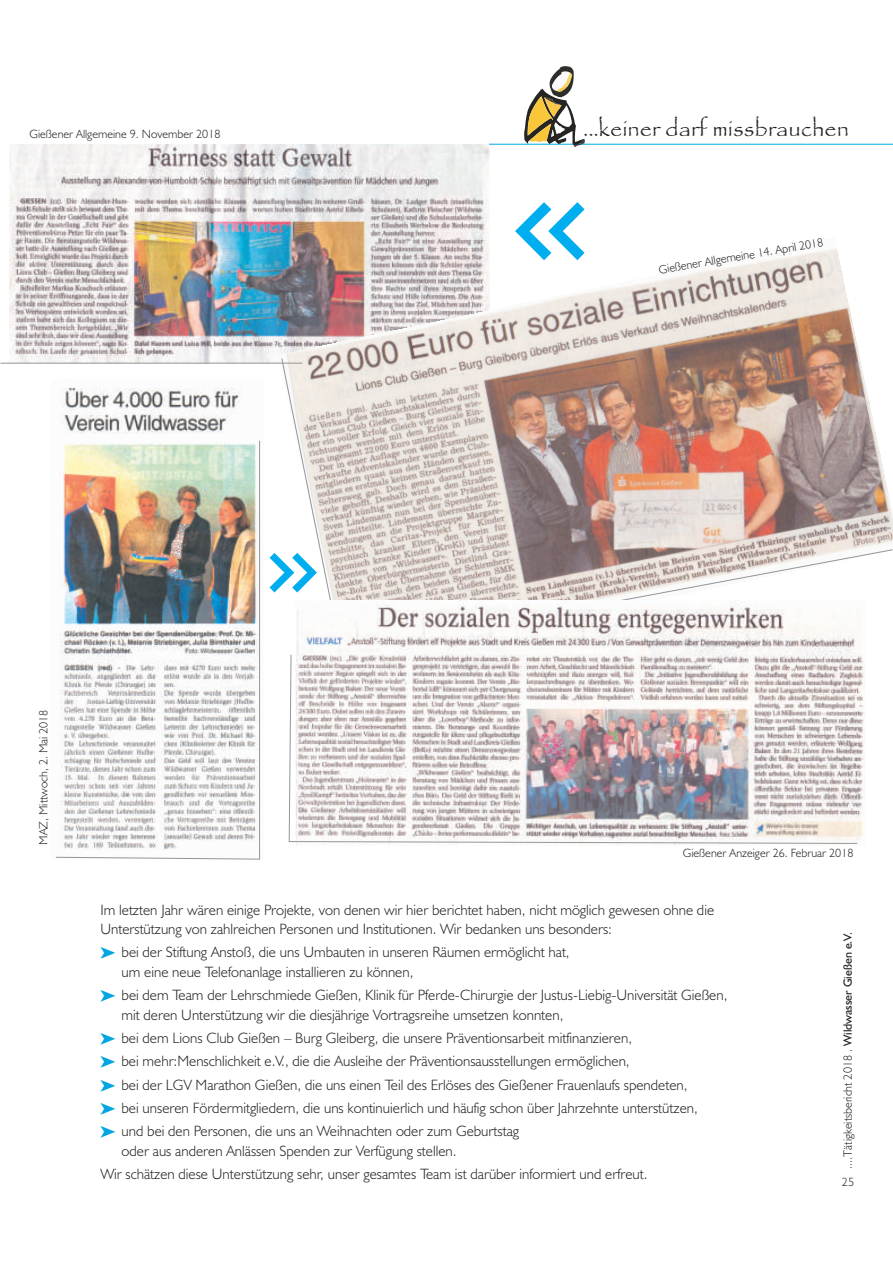
<style>
.page{position:relative;width:893px;height:1263px;background:#fff}
.page>*{position:absolute;margin:0;border:0;box-sizing:border-box;transform-origin:0 0}
.t1{font:136.2px "Kabel IT Cby BT";color:#00aeef}
.t2{font:24px "Papyrus";color:#231f20}
.t3{font:300 15px/23.2px "Humanist 521 BT";color:#231f20}
.t4{font:15px/23.2px "Zapf Dingbats IT Cby BT";color:#00a6e0;text-align:justify}
.t5{font:300 12px "Humanist 521 BT";color:#231f20}
.s1{font-weight:400}
</style>
<div class="page">
<img style="left:9px;top:144px;width:481px;height:219px">
<hr style="left:489px;top:144px;width:404px;height:1px;background:#00ace1">
<svg style="left:524px;top:66px;width:61px;height:81px"></svg>
<img style="left:279px;top:238px;width:581px;height:125px">
<img style="left:60px;top:387px;width:201px;height:471px">
<hr style="left:0;top:363px;width:302px;height:1px;background:#939598">
<svg style="left:281px;top:358px;width:612px;height:242px"></svg>
<img style="left:296px;top:600px;width:569px;height:245px">
<img style="left:56px;top:440px;width:204px;height:420px">
<img style="left:288px;top:654px;width:570px;height:190px">
<svg style="left:515px;top:238px;width:69px;height:22px"></svg>
<svg style="left:741px;top:251px;width:2px;height:9px"></svg>
<svg style="left:805px;top:240px;width:6px;height:9px"></svg>
<p class="t5" style="left:30px;top:129px;width:192px">Gießener Allgemeine 9. November 2018</p>
<p class="t5" style="left:38px;top:845px;width:137px;rotate:-90deg">MAZ, Mittwoch, 2. Mai 2018</p>
<h1 class="t1" style="left:267px;top:502px;width:55px">»</h1>
<h2 class="t2" style="left:583px;top:116px;width:267px">...keiner darf missbrauchen</h2>
<p class="t5" style="left:658px;top:264px;width:168px;rotate:-9deg">Gießener Allgeme ne 14. April 2 18</p>
<p class="t5" style="left:683px;top:848px;width:172px">Gießener Anzeiger 26. Februar 2018</p>
<p class="t3" style="left:100px;top:901px;width:615px;line-height:19.6px">Im letzten Jahr wären einige Projekte, von denen wir hier berichtet haben, nicht möglich gewesen ohne die<br>Unterstützung von zahlreichen Personen und Institutionen. Wir bedanken uns besonders:</p>
<p class="t3" style="left:122px;top:944px;width:450px;line-height:19.6px">bei der Stiftung Anstoß, die uns Umbauten in unseren Räumen ermöglicht hat, um eine neue Telefonanlage installieren zu können,</p>
<p class="t3" style="left:122px;top:986px;width:607px;line-height:19.6px">bei dem Team der Lehrschmiede Gießen, Klinik für Pferde-Chirurgie der Justus-Liebig-Universität Gießen, mit deren Unterstützung wir die diesjährige Vortragsreihe umsetzen konnten,</p>
<p class="t3" style="left:122px;top:1028px;width:578px">bei dem Lions Club Gießen – Burg Gleiberg, die unsere Präventionsarbeit mitfinanzieren,<br>bei mehr:Menschlichkeit e.V., die die Ausleihe der Präventionsausstellungen ermöglichen,<br>bei der LGV Marathon Gießen, die uns einen Teil des Erlöses des Gießener Frauenlaufs spendeten, bei unseren Fördermitgliedern, die uns kontinuierlich und häufig schon über Jahrzehnte unterstützen, und bei den Personen, die uns an Weihnachten oder zum Geburtstag</p>
<p class="t3" style="left:100px;top:1140px;width:549px;text-indent:21px">oder aus anderen Anlässen Spenden zur Verfügung stellen.<br>Wir schätzen diese Unterstützung sehr, unser gesamtes Team ist darüber informiert und erfreut.</p>
<p class="t4" style="left:100px;top:1027px;width:91px">➤ ➤ ➤ ➤ ➤</p>
<p class="t5" style="left:843px;top:1168px;width:238px;rotate:-90deg">....Tätigkeitsbericht 2018 . <span class="s1">Wildwasser Gießen e.V.</span></p>
<p class="t5" style="left:842px;top:1177px;width:14px">25</p>
</div>
